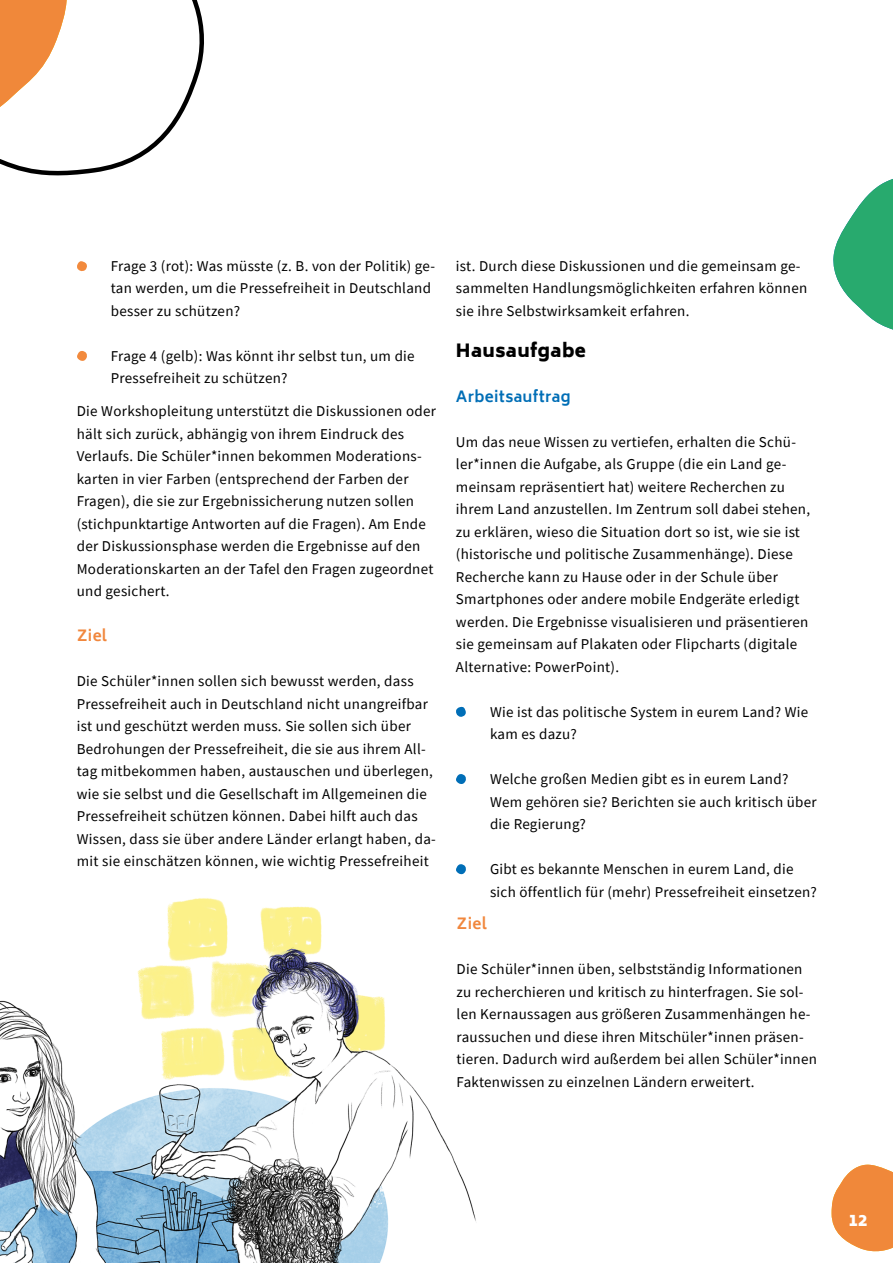
<style>
.page{position:relative;width:893px;height:1263px;background:#fff}
.page>*{position:absolute;margin:0;border:0;box-sizing:border-box;transform-origin:0 0}
.t1{font:900 18px "Biryani";letter-spacing:.02em;color:#000}
.t2{font:900 16.5px "Biryani";color:#fff}
.t3{font:15px/22.5px "Source Sans Pro";letter-spacing:.02em;color:#000}
.t4{font:700 15px "Biryani";letter-spacing:.02em;color:#006eb6}
.t5{font:700 15px "Biryani";letter-spacing:.02em;color:#f1873d}
.s1{font-weight:800}
</style>
<div class="page">
<img style="left:0;top:898px;width:476px;height:365px">
<svg style="left:0;top:0;width:204px;height:176px"></svg>
<img style="left:831px;top:1165px;width:62px;height:87px">
<img style="left:833px;top:179px;width:60px;height:150px">
<svg style="left:77px;top:261px;width:10px;height:10px"></svg>
<svg style="left:77px;top:351px;width:10px;height:10px"></svg>
<svg style="left:456px;top:774px;width:10px;height:10px"></svg>
<svg style="left:456px;top:707px;width:10px;height:10px"></svg>
<svg style="left:456px;top:864px;width:10px;height:10px"></svg>
<p class="t3" style="left:111px;top:255px;width:326px">Frage 3 (rot): Was müsste (z. B. von der Politik) ge&shy;tan werden, um die Pressefreiheit in Deutschland besser zu schützen?</p>
<p class="t3" style="left:111px;top:345px;width:305px">Frage 4 (gelb): Was könnt ihr selbst tun, um die<br>Pressefreiheit zu schützen?</p>
<p class="t3" style="left:77px;top:400px;width:361px">Die Workshopleitung unterstützt die Diskussionen oder hält sich zurück, abhängig von ihrem Eindruck des Verlaufs. Die Schüler*innen bekommen Moderations&shy;karten in vier Farben (entsprechend der Farben der Fragen), die sie zur Ergebnissicherung nutzen sollen (stichpunktartige Antworten auf die Fragen). Am Ende der Diskussionsphase werden die Ergebnisse auf den Moderationskarten an der Tafel den Fragen zugeordnet und gesichert.</p>
<p class="t5" style="left:77px;top:627px;width:32px">Ziel</p>
<p class="t3" style="left:77px;top:670px;width:361px">Die Schüler*innen sollen sich bewusst werden, dass Pressefreiheit auch in Deutschland nicht unangreifbar ist und geschützt werden muss. Sie sollen sich über Bedrohungen der Pressefreiheit, die sie aus ihrem All&shy;tag mitbekommen haben, austauschen und überlegen, wie sie selbst und die Gesellschaft im Allgemeinen die Pressefreiheit schützen können. Dabei hilft auch das Wissen, dass sie über andere Länder erlangt haben, da&shy;mit sie einschätzen können, wie wichtig Pressefreiheit</p>
<p class="t3" style="left:456px;top:255px;width:353px">ist. Durch diese Diskussionen und die gemeinsam ge&shy;sammelten Handlungsmöglichkeiten erfahren können sie ihre Selbstwirksamkeit erfahren.</p>
<p class="t1" style="left:456px;top:340px;width:131px">Hausaufgabe</p>
<p class="t4" style="left:456px;top:388px;width:116px">Arbeitsauftrag</p>
<p class="t3" style="left:456px;top:430px;width:356px">Um das neue Wissen zu vertiefen, erhalten die Schü&shy;ler*innen die Aufgabe, als Gruppe (die ein Land ge&shy;meinsam repräsentiert hat) weitere Recherchen zu ihrem Land anzustellen. Im Zentrum soll dabei stehen, zu erklären, wieso die Situation dort so ist, wie sie ist (historische und politische Zusammenhänge). Diese Recherche kann zu Hause oder in der Schule über Smartphones oder andere mobile Endgeräte erledigt werden. Die Ergebnisse visualisieren und präsentieren sie gemeinsam auf Plakaten oder Flipcharts (digitale Alternative: PowerPoint).</p>
<p class="t3" style="left:490px;top:700px;width:320px">Wie ist das politische System in eurem Land? Wie kam es dazu?</p>
<p class="t3" style="left:490px;top:768px;width:328px">Welche großen Medien gibt es in eurem Land?<br>Wem gehören sie? Berichten sie auch kritisch über die Regierung?</p>
<p class="t3" style="left:490px;top:858px;width:328px">Gibt es bekannte Menschen in eurem Land, die sich öffentlich für (mehr) Pressefreiheit einsetzen?</p>
<p class="t5" style="left:457px;top:915px;width:32px">Ziel</p>
<p class="t3" style="left:457px;top:958px;width:362px">Die Schüler*innen üben, selbstständig Informationen zu recherchieren und kritisch zu hinterfragen. Sie sol&shy;len Kernaussagen aus größeren Zusammenhängen he&shy;raussuchen und diese ihren Mitschüler*innen präsen&shy;tieren. Dadurch wird außerdem bei allen Schüler*innen Faktenwissen zu einzelnen Ländern erweitert.</p>
<p class="t2" style="left:849px;top:1211px;width:20px">1 2<span class="s1">7</span></p>
</div>
